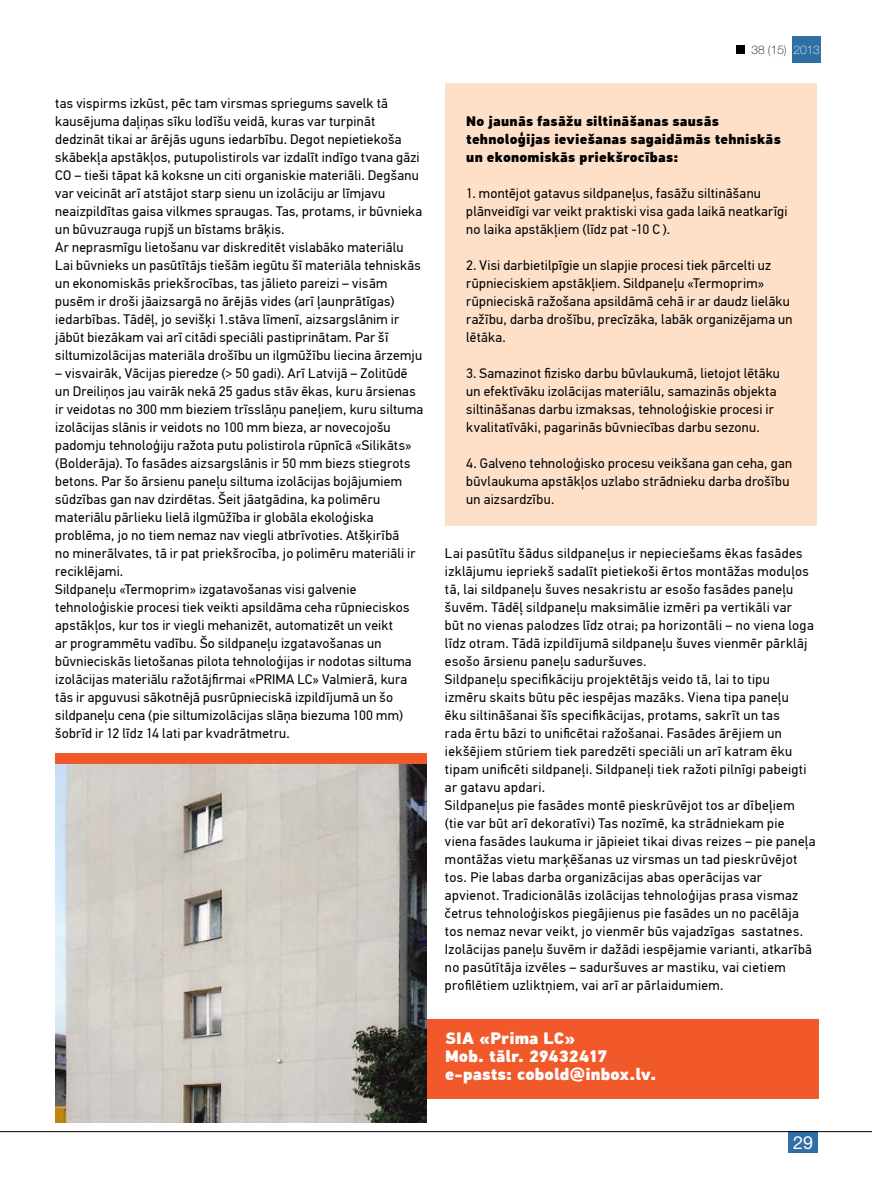
<style>
.page{position:relative;width:872px;height:1191px;background:#fff}
.page>*{position:absolute;margin:0;border:0;box-sizing:border-box;transform-origin:0 0}
.t1{font:18px "Helvetica Neue LT Pro";color:#fff}
.t2{font:900 16.5px/18px "PF Din Text Pro";letter-spacing:.005em;color:#fff}
.t3{font:13.8px/18px "PF Din Text Pro";letter-spacing:.02em;color:#000}
.t4{font:900 13.8px/18px "PF Din Text Pro";letter-spacing:.015em;color:#000}
.t5{font:100 11.85px "Helvetica Neue LT Pro";color:#000}
.s1{color:#fff}
</style>
<div class="page">
<div style="left:788px;top:1131px;width:30px;height:21px;background:#2f6fa4"></div>
<hr style="left:0;top:1131px;width:872px;height:1px;background:#000">
<div style="left:792px;top:36px;width:29px;height:26px;background:#2f6fa4"></div>
<div style="left:736px;top:45px;width:9px;height:9px;background:#000"></div>
<div style="left:387px;top:1018px;width:431px;height:80px;background:#f1592a"></div>
<div style="left:445px;top:83px;width:371px;height:442px;background:#fee0c9"></div>
<img style="left:55px;top:763px;width:372px;height:360px">
<div style="left:55px;top:753px;width:372px;height:10px;background:#f1592a"></div>
<p class="t3" style="left:55px;top:94px;width:368px">tas vispirms izkūst, pēc tam virsmas spriegums savelk tā kausējuma daļiņas sīku lodīšu veidā, kuras var turpināt dedzināt tikai ar ārējās uguns iedarbību. Degot nepietiekoša skābekļa apstākļos, putupolistirols var izdalīt indīgo tvana gāzi CO – tieši tāpat kā koksne un citi organiskie materiāli. Degšanu var veicināt arī atstājot starp sienu un izolāciju ar līmjavu neaizpildītas gaisa vilkmes spraugas. Tas, protams, ir būvnieka un būvuzrauga rupjš un bīstams brāķis.<br>Ar neprasmīgu lietošanu var diskreditēt vislabāko materiālu Lai būvnieks un pasūtītājs tiešām iegūtu šī materiāla tehniskās un ekonomiskās priekšrocības, tas jālieto pareizi – visām pusēm ir droši jāaizsargā no ārējās vides (arī ļaunprātīgas) iedarbības. Tādēļ, jo sevišķi 1.stāva līmenī, aizsargslānim ir jābūt biezākam vai arī citādi speciāli pastiprinātam. Par šī siltumizolācijas materiāla drošību un ilgmūžību liecina ārzemju</p>
<p class="t3" style="left:55px;top:364px;width:369px">– visvairāk, Vācijas pieredze (&gt; 50 gadi). Arī Latvijā – Zolitūdē un Dreiliņos jau vairāk nekā 25 gadus stāv ēkas, kuru ārsienas ir veidotas no 300 mm bieziem trīsslāņu paneļiem, kuru siltuma izolācijas slānis ir veidots no 100 mm bieza, ar novecojošu padomju tehnoloģiju ražota putu polistirola rūpnīcā «Silikāts» (Bolderāja). To fasādes aizsargslānis ir 50 mm biezs stiegrots betons. Par šo ārsienu paneļu siltuma izolācijas bojājumiem sūdzības gan nav dzirdētas. Šeit jāatgādina, ka polimēru materiālu pārlieku lielā ilgmūžība ir globāla ekoloģiska problēma, jo no tiem nemaz nav viegli atbrīvoties. Atšķirībā<br>no minerālvates, tā ir pat priekšrocība, jo polimēru materiāli ir reciklējami.<br>Sildpaneļu «Termoprim» izgatavošanas visi galvenie tehnoloģiskie procesi tiek veikti apsildāma ceha rūpnieciskos apstākļos, kur tos ir viegli mehanizēt, automatizēt un veikt<br>ar programmētu vadību. Šo sildpaneļu izgatavošanas un būvnieciskās lietošanas pilota tehnoloģijas ir nodotas siltuma izolācijas materiālu ražotājfirmai «PRIMA LC» Valmierā, kura tās ir apguvusi sākotnējā pusrūpnieciskā izpildījumā un šo sildpaneļu cena (pie siltumizolācijas slāņa biezuma 100 mm) šobrīd ir 12 līdz 14 lati par kvadrātmetru.</p>
<p class="t5" style="left:751px;top:43px;width:70px">38 (15) <span class="s1">2013</span></p>
<p class="t4" style="left:466px;top:113px;width:316px">No jaunās fasāžu siltināšanas sausās tehnoloģijas ieviešanas sagaidāmās tehniskās un ekonomiskās priekšrocības:</p>
<p class="t3" style="left:466px;top:184px;width:323px">1. montējot gatavus sildpaneļus, fasāžu siltināšanu plānveidīgi var veikt praktiski visa gada laikā neatkarīgi no laika apstākļiem (līdz pat -10 C ).</p>
<p class="t3" style="left:466px;top:256px;width:328px">2. Visi darbietilpīgie un slapjie procesi tiek pārcelti uz rūpnieciskiem apstākļiem. Sildpaneļu «Termoprim» rūpnieciskā ražošana apsildāmā cehā ir ar daudz lielāku ražību, darba drošību, precīzāka, labāk organizējama un lētāka.</p>
<p class="t3" style="left:466px;top:364px;width:315px">3. Samazinot fizisko darbu būvlaukumā, lietojot lētāku un efektīvāku izolācijas materiālu, samazinās objekta siltināšanas darbu izmaksas, tehnoloģiskie procesi ir kvalitatīvāki, pagarinās būvniecības darbu sezonu.</p>
<p class="t3" style="left:466px;top:454px;width:327px">4. Galveno tehnoloģisko procesu veikšana gan ceha, gan būvlaukuma apstākļos uzlabo strādnieku darba drošību un aizsardzību.</p>
<p class="t3" style="left:445px;top:544px;width:372px">Lai pasūtītu šādus sildpaneļus ir nepieciešams ēkas fasādes izklājumu iepriekš sadalīt pietiekoši ērtos montāžas moduļos tā, lai sildpaneļu šuves nesakristu ar esošo fasādes paneļu šuvēm. Tādēļ sildpaneļu maksimālie izmēri pa vertikāli var<br>būt no vienas palodzes līdz otrai; pa horizontāli – no viena loga līdz otram. Tādā izpildījumā sildpaneļu šuves vienmēr pārklāj esošo ārsienu paneļu saduršuves.<br>Sildpaneļu specifikāciju projektētājs veido tā, lai to tipu<br>izmēru skaits būtu pēc iespējas mazāks. Viena tipa paneļu<br>ēku siltināšanai šīs specifikācijas, protams, sakrīt un tas<br>rada ērtu bāzi to unificētai ražošanai. Fasādes ārējiem un iekšējiem stūriem tiek paredzēti speciāli un arī katram ēku tipam unificēti sildpaneļi. Sildpaneļi tiek ražoti pilnīgi pabeigti ar gatavu apdari.<br>Sildpaneļus pie fasādes montē pieskrūvējot tos ar dībeļiem (tie var būt arī dekoratīvi) Tas nozīmē, ka strādniekam pie viena fasādes laukuma ir jāpieiet tikai divas reizes – pie paneļa montāžas vietu marķēšanas uz virsmas un tad pieskrūvējot tos. Pie labas darba organizācijas abas operācijas var apvienot. Tradicionālās izolācijas tehnoloģijas prasa vismaz četrus tehnoloģiskos piegājienus pie fasādes un no pacēlāja tos nemaz nevar veikt, jo vienmēr būs vajadzīgas sastatnes.<br>Izolācijas paneļu šuvēm ir dažādi iespējamie varianti, atkarībā no pasūtītāja izvēles – saduršuves ar mastiku, vai cietiem profilētiem uzliktņiem, vai arī ar pārlaidumiem.</p>
<p class="t2" style="left:445px;top:1030px;width:213px">SIA «Prima LC»<br>Mob. tālr. 29432417 e-pasts: cobold@inbox.lv.</p>
<h1 class="t1" style="left:793px;top:1131px;width:22px">29</h1>
</div>
